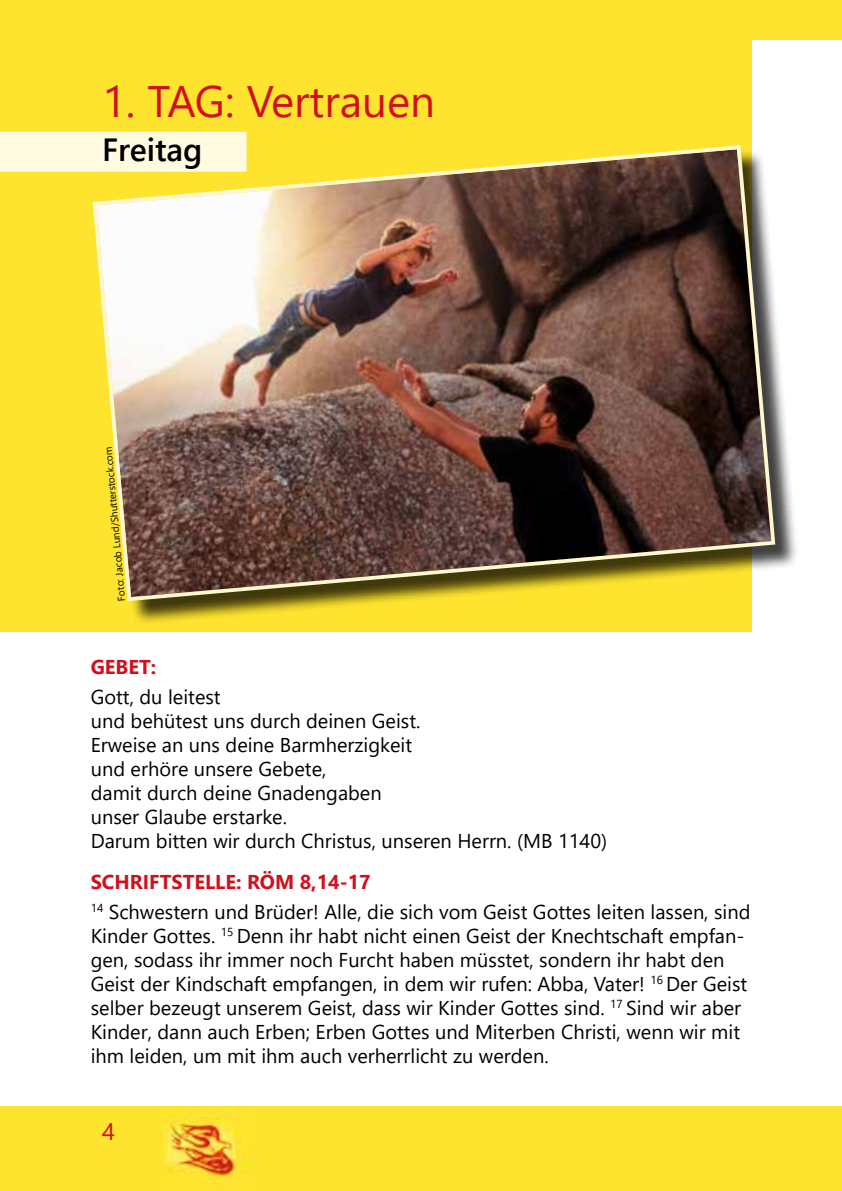
<style>
.page{position:relative;width:842px;height:1191px;background:#fff}
.page>*{position:absolute;margin:0;border:0;box-sizing:border-box;transform-origin:0 0}
.t1{font:44px "Segoe UI";color:#d1101d}
.t2{font:600 32px "Segoe UI";color:#000}
.t3{font:24px "Segoe UI";color:#d1101d}
.t4{font:20px/24px "Segoe UI";color:#000}
.t5{font:700 20px "Segoe UI";color:#d1101d}
.t6{font:10px "Segoe UI";color:#000}
.s1{font-weight:700;color:#d1101d}
</style>
<div class="page">
<div style="left:0;top:1106px;width:842px;height:85px;background:#fee42e"></div>
<img style="left:162px;top:1116px;width:87px;height:63px">
<div style="left:0;top:0;width:842px;height:40px;background:#fee42e"></div>
<div style="left:0;top:0;width:751px;height:631px;background:#fee42e"></div>
<div style="left:96px;top:149px;width:704px;height:477px;background:#000;opacity:.75"></div>
<img style="left:92px;top:143px;width:685px;height:460px">
<div style="left:0;top:132px;width:247px;height:40px;background:#fffae0"></div>
<h1 class="t1" style="left:102px;top:60px;width:334px">1. TAG: Vertrauen</h1>
<h2 class="t2" style="left:102px;top:120px;width:102px">Freitag</h2>
<p class="t6" style="left:112px;top:601px;width:156px;rotate:-95deg">Foto: Jacob Lund/Shutterstock.com</p>
<p class="t5" style="left:91px;top:648px;width:67px">GEBET:</p>
<p class="t4" style="left:91px;top:683px;width:518px">Gott, du leitest<br>und behütest uns durch deinen Geist.<br>Erweise an uns deine Barmherzigkeit<br>und erhöre unsere Gebete,<br>damit durch deine Gnadengaben<br>unser Glaube erstarke.<br>Darum bitten wir durch Christus, unseren Herrn. (MB 1140)</p>
<p class="t4" style="left:91px;top:865px;width:661px;line-height:29.6px"><span class="s1">SCHRIFTSTELLE: RÖM 8,14-17<br></span><sup>14</sup> Schwestern und Brüder! Alle, die sich vom Geist Gottes leiten lassen, sind</p>
<p class="t4" style="left:91px;top:922px;width:658px">Kinder Gottes. <sup>15</sup> Denn ihr habt nicht einen Geist der Knechtschaft empfan&shy;gen, sodass ihr immer noch Furcht haben müsstet, sondern ihr habt den Geist der Kindschaft empfangen, in dem wir rufen: Abba, Vater! <sup>16</sup> Der Geist selber bezeugt unserem Geist, dass wir Kinder Gottes sind. <sup>17</sup> Sind wir aber Kinder, dann auch Erben; Erben Gottes und Miterben Christi, wenn wir mit ihm leiden, um mit ihm auch verherrlicht zu werden.</p>
<p class="t3" style="left:102px;top:1109px;width:14px">4</p>
</div>
